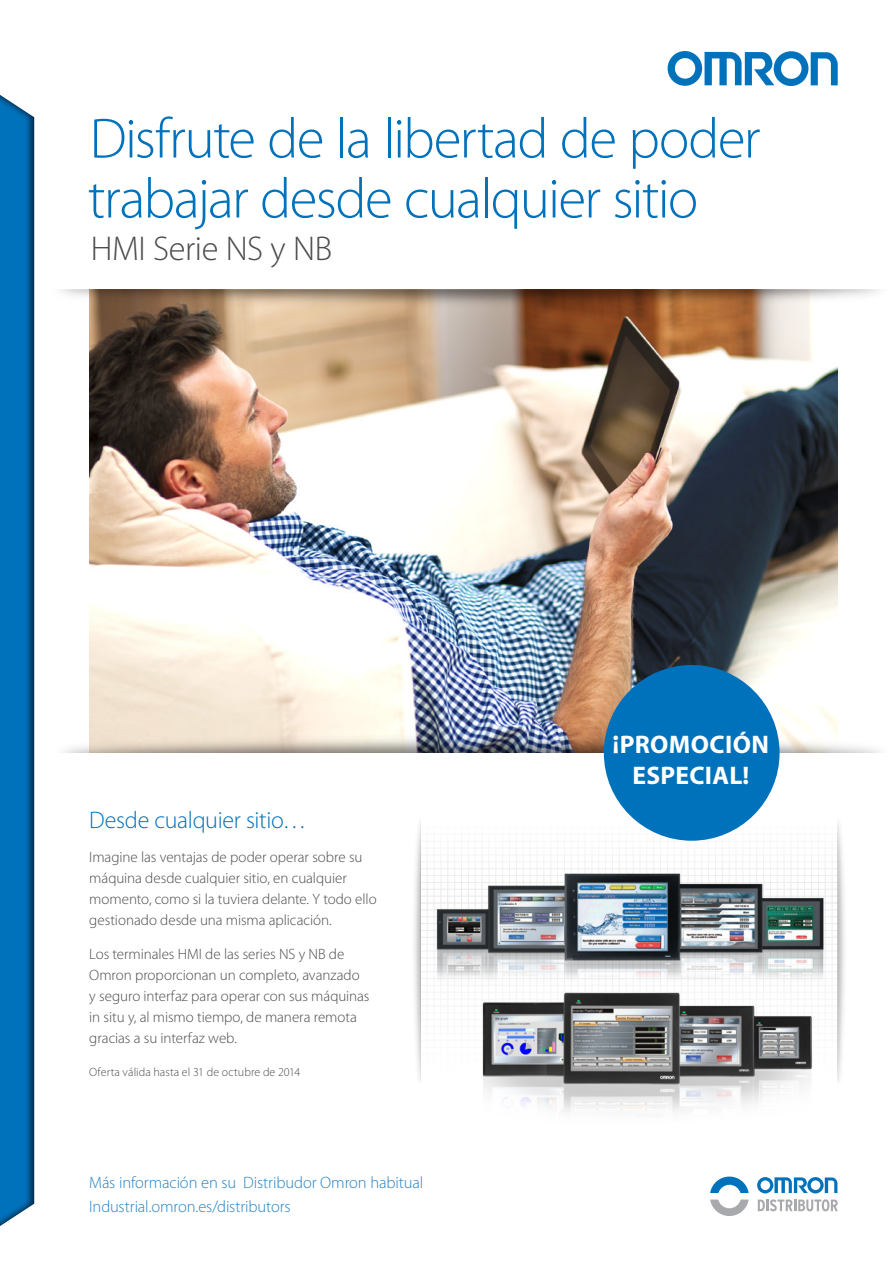
<style>
.page{position:relative;width:893px;height:1263px;background:#fff}
.page>*{position:absolute;margin:0;border:0;box-sizing:border-box;transform-origin:0 0}
.Heading_groot{font:300 57px/60px "Myriad Pro";letter-spacing:-.03em;color:#0072bc}
.Heading_groot-2{font:300 34.5px "Myriad Pro";letter-spacing:-.015em;color:#4b4c4d}
.Platte_tekst{font:700 25.5px "Myriad Pro";letter-spacing:.015em;color:#fff}
.Platte_tekst-2{font:300 24px "Myriad Pro";letter-spacing:-.015em;color:#0072bc}
.Platte_tekst-3{font:300 16.5px "Myriad Pro";letter-spacing:-.005em;color:#2783c5}
.Platte_tekst-4{font:300 15px/21px "Myriad Pro";letter-spacing:-.005em;color:#4b4c4d}
.Platte_tekst-5{font:300 12px "Myriad Pro";letter-spacing:.005em;color:#4b4c4d}
</style>
<div class="page">
<img style="left:89px;top:370px;width:749px;height:303px">
<svg style="left:668px;top:51px;width:170px;height:35px"></svg>
<div style="left:0;top:77px;width:34px;height:1173px;background:#231f20;opacity:.75"></div>
<img style="left:9px;top:290px;width:869px;height:80px">
<img style="left:13px;top:673px;width:868px;height:80px">
<hr style="left:427px;top:814px;width:1px;height:308px;background:#231f20">
<hr style="left:434px;top:814px;width:1px;height:308px;background:#231f20">
<hr style="left:441px;top:814px;width:1px;height:308px;background:#231f20">
<hr style="left:454px;top:814px;width:1px;height:308px;background:#231f20">
<hr style="left:461px;top:814px;width:1px;height:308px;background:#231f20">
<hr style="left:468px;top:814px;width:1px;height:308px;background:#231f20">
<hr style="left:475px;top:814px;width:1px;height:308px;background:#231f20">
<hr style="left:489px;top:814px;width:1px;height:308px;background:#231f20">
<hr style="left:495px;top:814px;width:1px;height:308px;background:#231f20">
<hr style="left:502px;top:814px;width:1px;height:308px;background:#231f20">
<hr style="left:509px;top:814px;width:1px;height:308px;background:#231f20">
<hr style="left:523px;top:814px;width:1px;height:308px;background:#231f20">
<hr style="left:530px;top:814px;width:1px;height:308px;background:#231f20">
<hr style="left:537px;top:814px;width:1px;height:308px;background:#231f20">
<hr style="left:544px;top:814px;width:1px;height:308px;background:#231f20">
<hr style="left:557px;top:814px;width:1px;height:308px;background:#231f20">
<hr style="left:564px;top:814px;width:1px;height:308px;background:#231f20">
<hr style="left:571px;top:814px;width:1px;height:308px;background:#231f20">
<hr style="left:578px;top:814px;width:1px;height:308px;background:#231f20">
<hr style="left:592px;top:814px;width:1px;height:308px;background:#231f20">
<hr style="left:598px;top:814px;width:1px;height:308px;background:#231f20">
<hr style="left:605px;top:814px;width:1px;height:308px;background:#231f20">
<hr style="left:612px;top:814px;width:1px;height:308px;background:#231f20">
<hr style="left:626px;top:814px;width:1px;height:308px;background:#231f20">
<hr style="left:633px;top:814px;width:1px;height:308px;background:#231f20">
<hr style="left:640px;top:814px;width:1px;height:308px;background:#231f20">
<hr style="left:646px;top:814px;width:1px;height:308px;background:#231f20">
<hr style="left:660px;top:814px;width:1px;height:308px;background:#231f20">
<hr style="left:667px;top:814px;width:1px;height:308px;background:#231f20">
<hr style="left:674px;top:814px;width:1px;height:308px;background:#231f20">
<hr style="left:681px;top:814px;width:1px;height:308px;background:#231f20">
<hr style="left:695px;top:814px;width:1px;height:308px;background:#231f20">
<hr style="left:701px;top:814px;width:1px;height:308px;background:#231f20">
<hr style="left:708px;top:814px;width:1px;height:308px;background:#231f20">
<hr style="left:715px;top:814px;width:1px;height:308px;background:#231f20">
<hr style="left:729px;top:814px;width:1px;height:308px;background:#231f20">
<hr style="left:736px;top:814px;width:1px;height:308px;background:#231f20">
<hr style="left:743px;top:814px;width:1px;height:308px;background:#231f20">
<hr style="left:749px;top:814px;width:1px;height:308px;background:#231f20">
<hr style="left:763px;top:814px;width:1px;height:308px;background:#231f20">
<hr style="left:770px;top:814px;width:1px;height:308px;background:#231f20">
<hr style="left:777px;top:814px;width:1px;height:308px;background:#231f20">
<hr style="left:784px;top:814px;width:1px;height:308px;background:#231f20">
<hr style="left:797px;top:814px;width:1px;height:308px;background:#231f20">
<hr style="left:804px;top:814px;width:1px;height:308px;background:#231f20">
<hr style="left:811px;top:814px;width:1px;height:308px;background:#231f20">
<hr style="left:818px;top:814px;width:1px;height:308px;background:#231f20">
<hr style="left:832px;top:814px;width:1px;height:308px;background:#231f20">
<hr style="left:421px;top:814px;width:417px;height:1px;background:#231f20">
<hr style="left:421px;top:820px;width:417px;height:1px;background:#231f20">
<hr style="left:421px;top:827px;width:417px;height:1px;background:#231f20">
<hr style="left:421px;top:841px;width:417px;height:1px;background:#231f20">
<hr style="left:421px;top:848px;width:417px;height:1px;background:#231f20">
<hr style="left:421px;top:855px;width:417px;height:1px;background:#231f20">
<hr style="left:421px;top:861px;width:417px;height:1px;background:#231f20">
<hr style="left:421px;top:875px;width:417px;height:1px;background:#231f20">
<hr style="left:421px;top:882px;width:417px;height:1px;background:#231f20">
<hr style="left:421px;top:889px;width:417px;height:1px;background:#231f20">
<hr style="left:421px;top:896px;width:417px;height:1px;background:#231f20">
<hr style="left:421px;top:909px;width:417px;height:1px;background:#231f20">
<hr style="left:421px;top:916px;width:417px;height:1px;background:#231f20">
<hr style="left:421px;top:923px;width:417px;height:1px;background:#231f20">
<hr style="left:421px;top:930px;width:417px;height:1px;background:#231f20">
<hr style="left:421px;top:944px;width:417px;height:1px;background:#231f20">
<hr style="left:421px;top:951px;width:417px;height:1px;background:#231f20">
<hr style="left:421px;top:957px;width:417px;height:1px;background:#231f20">
<hr style="left:421px;top:964px;width:417px;height:1px;background:#231f20">
<hr style="left:421px;top:978px;width:417px;height:1px;background:#231f20">
<hr style="left:421px;top:985px;width:417px;height:1px;background:#231f20">
<hr style="left:421px;top:992px;width:417px;height:1px;background:#231f20">
<hr style="left:421px;top:999px;width:417px;height:1px;background:#231f20">
<hr style="left:421px;top:1012px;width:417px;height:1px;background:#231f20">
<hr style="left:421px;top:1019px;width:417px;height:1px;background:#231f20">
<hr style="left:421px;top:1026px;width:417px;height:1px;background:#231f20">
<hr style="left:421px;top:1033px;width:417px;height:1px;background:#231f20">
<hr style="left:421px;top:1047px;width:417px;height:1px;background:#231f20">
<hr style="left:421px;top:1054px;width:417px;height:1px;background:#231f20">
<hr style="left:421px;top:1060px;width:417px;height:1px;background:#231f20">
<hr style="left:421px;top:1067px;width:417px;height:1px;background:#231f20">
<hr style="left:421px;top:1081px;width:417px;height:1px;background:#231f20">
<hr style="left:421px;top:1088px;width:417px;height:1px;background:#231f20">
<hr style="left:421px;top:1095px;width:417px;height:1px;background:#231f20">
<hr style="left:421px;top:1102px;width:417px;height:1px;background:#231f20">
<hr style="left:421px;top:1115px;width:417px;height:1px;background:#231f20">
<hr style="left:421px;top:1122px;width:417px;height:1px;background:#231f20">
<hr style="left:447px;top:814px;width:1px;height:308px;background:#231f20">
<hr style="left:481px;top:814px;width:2px;height:308px;background:#231f20">
<hr style="left:516px;top:814px;width:1px;height:308px;background:#231f20">
<hr style="left:550px;top:814px;width:1px;height:308px;background:#231f20">
<hr style="left:584px;top:814px;width:2px;height:308px;background:#231f20">
<hr style="left:619px;top:814px;width:1px;height:308px;background:#231f20">
<hr style="left:653px;top:814px;width:1px;height:308px;background:#231f20">
<hr style="left:687px;top:814px;width:2px;height:308px;background:#231f20">
<hr style="left:722px;top:814px;width:1px;height:308px;background:#231f20">
<hr style="left:756px;top:814px;width:1px;height:308px;background:#231f20">
<hr style="left:790px;top:814px;width:1px;height:308px;background:#231f20">
<hr style="left:825px;top:814px;width:1px;height:308px;background:#231f20">
<hr style="left:421px;top:834px;width:417px;height:1px;background:#231f20">
<hr style="left:421px;top:868px;width:417px;height:1px;background:#231f20">
<hr style="left:421px;top:902px;width:417px;height:1px;background:#231f20">
<hr style="left:421px;top:937px;width:417px;height:1px;background:#231f20">
<hr style="left:421px;top:971px;width:417px;height:1px;background:#231f20">
<hr style="left:421px;top:1005px;width:417px;height:1px;background:#231f20">
<hr style="left:421px;top:1040px;width:417px;height:1px;background:#231f20">
<hr style="left:421px;top:1074px;width:417px;height:1px;background:#231f20">
<hr style="left:421px;top:1108px;width:417px;height:1px;background:#231f20">
<img style="left:838px;top:823px;width:7px;height:258px">
<img style="left:414px;top:822px;width:7px;height:259px">
<div style="left:604px;top:665px;width:175px;height:176px;background:#0072bc;border-radius:50%"></div>
<svg style="left:710px;top:1199px;width:39px;height:17px"></svg>
<svg style="left:710px;top:1183px;width:39px;height:10px"></svg>
<svg style="left:758px;top:1199px;width:80px;height:12px"></svg>
<svg style="left:757px;top:1177px;width:80px;height:16px"></svg>
<img style="left:466px;top:1018px;width:366px;height:165px">
<img style="left:423px;top:861px;width:416px;height:157px">
<p class="Heading_groot" style="left:88px;top:109px;width:674px">Disfrute de la libertad de poder trabajar desde cualquier sitio</p>
<p class="Heading_groot-2" style="left:91px;top:229px;width:243px">HMI Serie NS y NB</p>
<p class="Platte_tekst-2" style="left:89px;top:807px;width:219px">Desde cualquier sitio…</p>
<p class="Platte_tekst-4" style="left:89px;top:846px;width:289px">Imagine las ventajas de poder operar sobre su máquina desde cualquier sitio, en cualquier momento, como si la tuviera delante. Y todo ello gestionado desde una misma aplicación.</p>
<p class="Platte_tekst-4" style="left:89px;top:943px;width:282px">Los terminales HMI de las series NS y NB de Omron proporcionan un completo, avanzado y seguro interfaz para operar con sus máquinas in situ y, al mismo tiempo, de manera remota gracias a su interfaz web.</p>
<p class="Platte_tekst-5" style="left:89px;top:1066px;width:213px">Oferta válida hasta el 31 de octubre de 2014</p>
<p class="Platte_tekst-3" style="left:89px;top:1173px;width:335px">Más información en su Distribudor Omron habitual</p>
<p class="Platte_tekst-3" style="left:89px;top:1197px;width:203px">Industrial.omron.es/distributors</p>
<p class="Platte_tekst" style="left:612px;top:728px;width:158px">¡PROMOCIÓN</p>
<p class="Platte_tekst" style="left:632px;top:759px;width:119px">ESPECIAL!</p>
</div>
